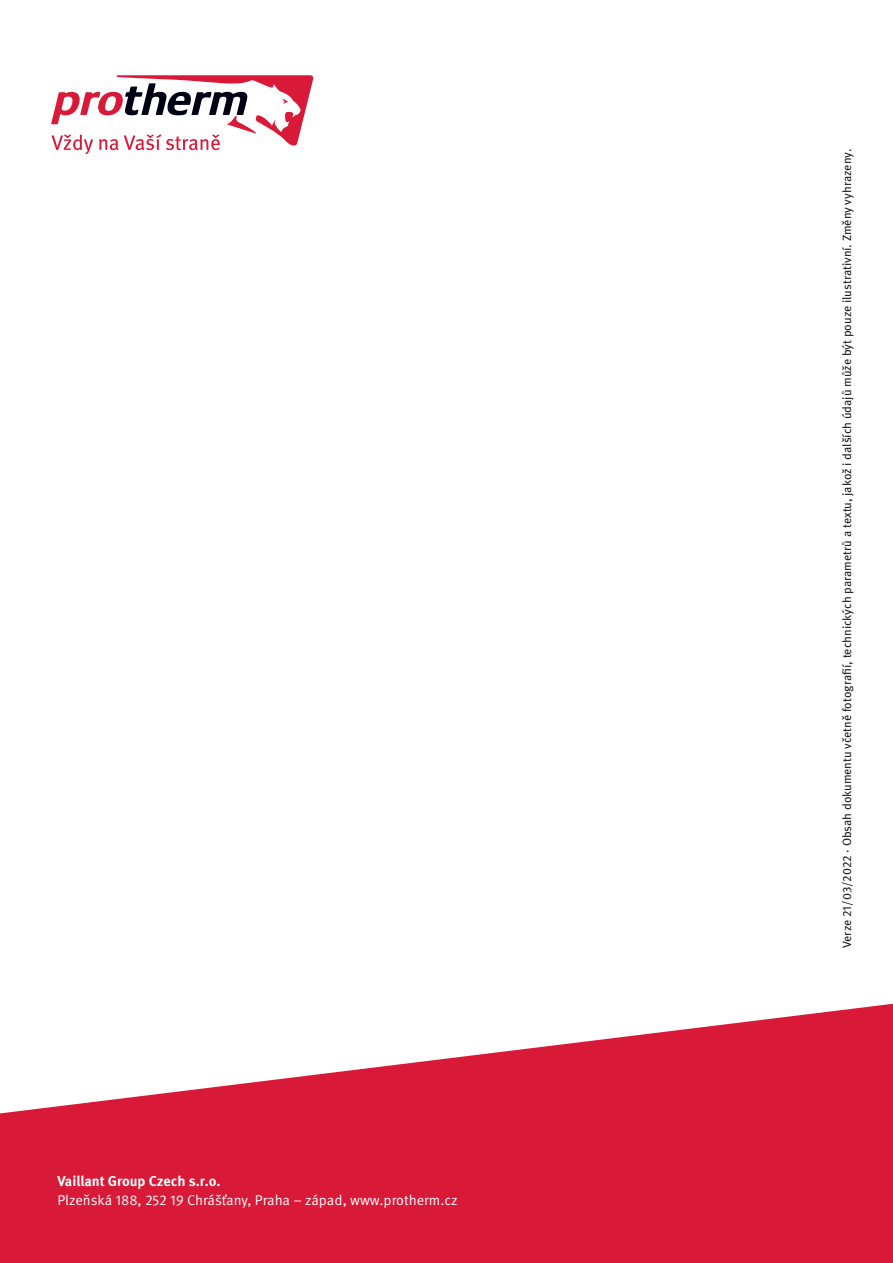
<style>
.page{position:relative;width:893px;height:1263px;background:#fff}
.page>*{position:absolute;margin:0;border:0;box-sizing:border-box;transform-origin:0 0}
.t1{font:14.25px "Meta Pro Norm";color:#fff}
.t2{font:700 14.25px "Meta Pro";letter-spacing:-.005em;color:#fff}
.t3{font:12px "Meta Pro";letter-spacing:-.005em;color:#231f20}
</style>
<div class="page">
<svg style="left:0;top:1003px;width:893px;height:260px;fill:#d91938"></svg>
<svg style="left:51px;top:75px;width:262px;height:79px"></svg>
<p class="t2" style="left:57px;top:1169px;width:165px">Vaillant Group Czech s.r.o.</p>
<p class="t1" style="left:57px;top:1189px;width:402px">Plzeňská 188, 252 19 Chrášťany, Praha – západ, www.protherm.cz</p>
<p class="t3" style="left:838px;top:948px;width:801px;rotate:-90deg">Verze 21/03/2022 · Obsah dokumentu včetně fotografií, technických parametrů a textu, jakož i dalších údajů může být pouze ilustrativní. Změny vyhrazeny.</p>
</div>
